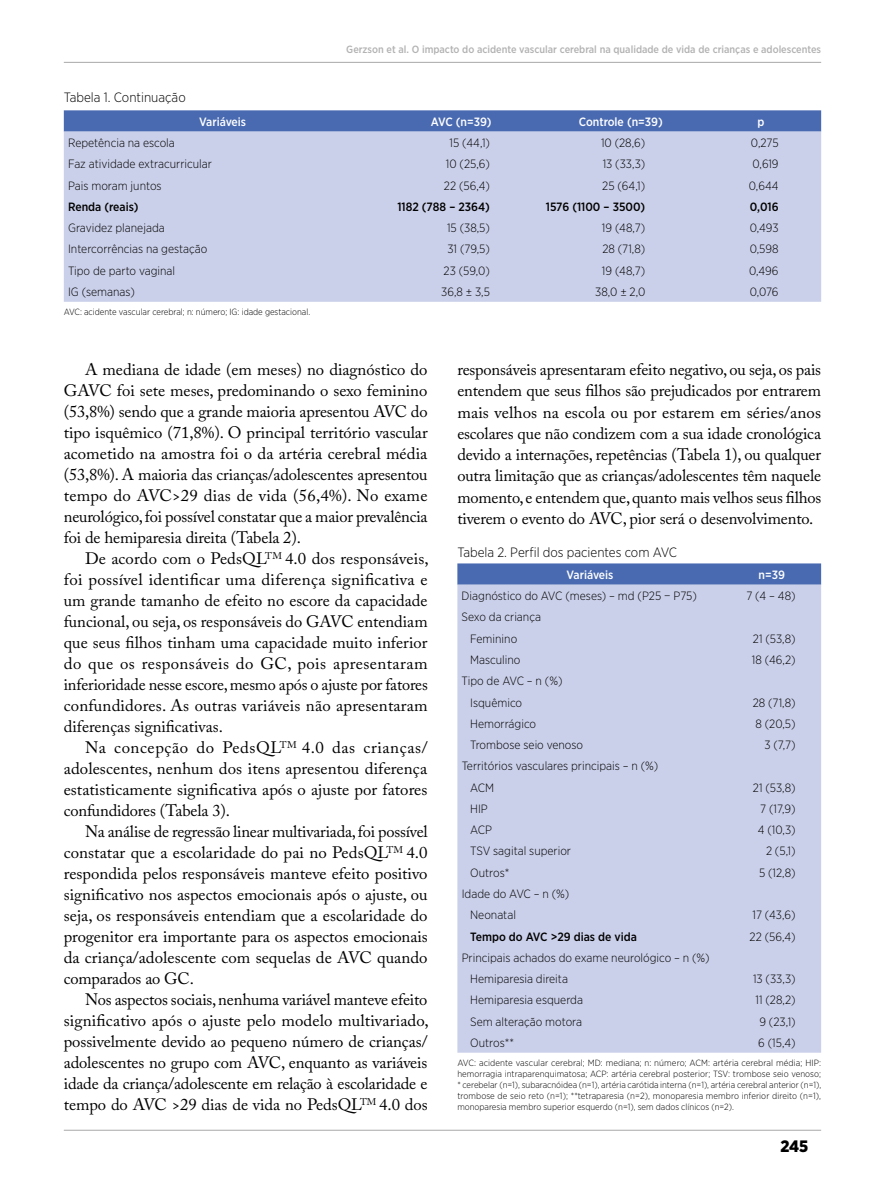
<style>
.page{position:relative;width:885px;height:1187px;background:#fff}
.page>*{position:absolute;margin:0;border:0;box-sizing:border-box;transform-origin:0 0}
.t1{font:16.5px/21px "Adobe Caslon Pro";letter-spacing:-.01em;color:#000;text-align:justify}
.t2{font:900 16.5px "Gotham Narrow";color:#000}
.t3{font:300 13.5px "Gotham Narrow";color:#000}
.t4{font:300 12px/21.3px "Gotham Narrow";color:#000}
.t5{font:500 12px "Gotham Narrow";color:#000}
.t6{font:500 12px "Gotham Narrow";color:#fff}
.t7{font:500 10.5px "Gotham Narrow";color:#b3b2b2}
.t8{font:300 9px/11.1px "Gotham Narrow";color:#000;text-align:justify}
</style>
<div class="page">
<hr style="left:64px;top:62px;width:757px;height:1px;background:#b3b2b2">
<hr style="left:64px;top:1129px;width:757px;height:1px;background:#b3b2b2">
<svg style="left:64px;top:110px;width:757px;height:22px;background:#506fb4"></svg>
<div style="left:64px;top:132px;width:757px;height:170px;background:#cbd0ea"></div>
<div style="left:457px;top:563px;width:364px;height:21px;background:#496ab1"></div>
<div style="left:457px;top:584px;width:364px;height:468px;background:#cbd0ea"></div>
<p class="t7" style="left:346px;top:42px;width:476px">Gerzson et al. O impacto do acidente vascular cerebral na qualidade de vida de crianças e adolescentes</p>
<p class="t3" style="left:64px;top:89px;width:123px">Tabela 1. Continuação</p>
<p class="t6" style="left:199px;top:114px;width:48px">Variáveis</p>
<p class="t6" style="left:431px;top:114px;width:62px">AVC (n=39)</p>
<p class="t6" style="left:578px;top:114px;width:85px">Controle (n=39)</p>
<p class="t6" style="left:757px;top:114px;width:8px">p</p>
<p class="t4" style="left:68px;top:132px;width:108px">Repetência na escola</p>
<p class="t4" style="left:449px;top:132px;width:42px">15 (44,1)</p>
<p class="t4" style="left:601px;top:132px;width:46px">10 (28,6)</p>
<p class="t4" style="left:750px;top:132px;width:29px">0,275</p>
<p class="t4" style="left:68px;top:153px;width:145px">Faz atividade extracurricular</p>
<p class="t4" style="left:446px;top:153px;width:46px">10 (25,6)</p>
<p class="t4" style="left:602px;top:153px;width:44px">13 (33,3)</p>
<p class="t4" style="left:752px;top:153px;width:28px">0,619</p>
<p class="t4" style="left:68px;top:174px;width:95px">Pais moram juntos</p>
<p class="t4" style="left:444px;top:174px;width:48px">22 (56,4)</p>
<p class="t4" style="left:602px;top:174px;width:45px">25 (64,1)</p>
<p class="t4" style="left:748px;top:174px;width:31px">0,644</p>
<p class="t5" style="left:68px;top:199px;width:72px">Renda (reais)</p>
<p class="t5" style="left:397px;top:199px;width:94px">1182 (788 – 2364)</p>
<p class="t5" style="left:546px;top:199px;width:101px">1576 (1100 – 3500)</p>
<p class="t5" style="left:749px;top:199px;width:30px">0,016</p>
<p class="t4" style="left:68px;top:217px;width:98px">Gravidez planejada</p>
<p class="t4" style="left:447px;top:217px;width:44px">15 (38,5)</p>
<p class="t4" style="left:602px;top:217px;width:45px">19 (48,7)</p>
<p class="t4" style="left:749px;top:217px;width:30px">0,493</p>
<p class="t4" style="left:68px;top:238px;width:141px">Intercorrências na gestação</p>
<p class="t4" style="left:447px;top:238px;width:44px">31 (79,5)</p>
<p class="t4" style="left:602px;top:238px;width:44px">28 (71,8)</p>
<p class="t4" style="left:749px;top:238px;width:30px">0,598</p>
<p class="t4" style="left:68px;top:259px;width:109px">Tipo de parto vaginal</p>
<p class="t4" style="left:443px;top:259px;width:48px">23 (59,0)</p>
<p class="t4" style="left:602px;top:259px;width:45px">19 (48,7)</p>
<p class="t4" style="left:749px;top:259px;width:31px">0,496</p>
<p class="t4" style="left:68px;top:281px;width:68px">IG (semanas)</p>
<p class="t4" style="left:441px;top:281px;width:50px">36,8 ± 3,5</p>
<p class="t4" style="left:595px;top:281px;width:52px">38,0 ± 2,0</p>
<p class="t4" style="left:749px;top:281px;width:30px">0,076</p>
<p class="t8" style="left:64px;top:306px;width:248px">AVC: acidente vascular cerebral; n: número; IG: idade gestacional.</p>
<p class="t1" style="left:64px;top:359px;width:365px;text-indent:21px">A mediana de idade (em meses) no diagnóstico do GAVC foi sete meses, predominando o sexo feminino (53,8%) sendo que a grande maioria apresentou AVC do tipo isquêmico (71,8%). O principal território vascular acometido na amostra foi o da artéria cerebral média (53,8%). A maioria das crianças/adolescentes apresentou tempo do AVC&gt;29 dias de vida (56,4%). No exame neurológico, foi possível constatar que a maior prevalência foi de hemiparesia direita (Tabela 2).</p>
<p class="t1" style="left:64px;top:548px;width:366px;text-indent:21px">De acordo com o PedsQL<sup>TM</sup> 4.0 dos responsáveis, foi possível identificar uma diferença significativa e um grande tamanho de efeito no escore da capacidade funcional, ou seja, os responsáveis do GAVC entendiam que seus filhos tinham uma capacidade muito inferior do que os responsáveis do GC, pois apresentaram inferioridade nesse escore, mesmo após o ajuste por fatores confundidores. As outras variáveis não apresentaram diferenças significativas.</p>
<p class="t1" style="left:64px;top:737px;width:365px;text-indent:21px">Na concepção do PedsQL<sup>TM</sup> 4.0 das crianças/ adolescentes, nenhum dos itens apresentou diferença estatisticamente significativa após o ajuste por fatores confundidores (Tabela 3).</p>
<p class="t1" style="left:64px;top:821px;width:365px;text-indent:21px">Na análise de regressão linear multivariada, foi possível constatar que a escolaridade do pai no PedsQL<sup>TM</sup> 4.0 respondida pelos responsáveis manteve efeito positivo significativo nos aspectos emocionais após o ajuste, ou seja, os responsáveis entendiam que a escolaridade do progenitor era importante para os aspectos emocionais da criança/adolescente com sequelas de AVC quando comparados ao GC.</p>
<p class="t1" style="left:64px;top:989px;width:366px;text-indent:21px">Nos aspectos sociais, nenhuma variável manteve efeito significativo após o ajuste pelo modelo multivariado, possivelmente devido ao pequeno número de crianças/ adolescentes no grupo com AVC, enquanto as variáveis idade da criança/adolescente em relação à escolaridade e tempo do AVC &gt;29 dias de vida no PedsQL<sup>TM</sup> 4.0 dos</p>
<p class="t1" style="left:457px;top:358px;width:365px">responsáveis apresentaram efeito negativo, ou seja, os pais entendem que seus filhos são prejudicados por entrarem mais velhos na escola ou por estarem em séries/anos escolares que não condizem com a sua idade cronológica devido a internações, repetências (Tabela 1), ou qualquer outra limitação que as crianças/adolescentes têm naquele momento, e entendem que, quanto mais velhos seus filhos tiverem o evento do AVC, pior será o desenvolvimento.</p>
<p class="t3" style="left:457px;top:544px;width:221px">Tabela 2. Perfil dos pacientes com AVC</p>
<p class="t6" style="left:566px;top:567px;width:48px">Variáveis</p>
<p class="t6" style="left:758px;top:567px;width:28px">n=39</p>
<p class="t4" style="left:461px;top:585px;width:237px">Diagnóstico do AVC (meses) – md (P25 − P75)</p>
<p class="t4" style="left:746px;top:585px;width:51px">7 (4 – 48)</p>
<p class="t4" style="left:470px;top:606px;width:72px;text-indent:-9px">Sexo da criança<br>Feminino</p>
<p class="t4" style="left:752px;top:627px;width:44px">21 (53,8)</p>
<p class="t4" style="left:470px;top:648px;width:52px">Masculino</p>
<p class="t4" style="left:751px;top:648px;width:45px">18 (46,2)</p>
<p class="t4" style="left:470px;top:670px;width:94px;text-indent:-9px">Tipo de AVC – n (%)<br>Isquêmico</p>
<p class="t4" style="left:752px;top:691px;width:44px">28 (71,8)</p>
<p class="t4" style="left:470px;top:712px;width:67px">Hemorrágico</p>
<p class="t4" style="left:755px;top:712px;width:42px">8 (20,5)</p>
<p class="t4" style="left:470px;top:734px;width:114px">Trombose seio venoso</p>
<p class="t4" style="left:764px;top:734px;width:33px">3 (7,7)</p>
<p class="t4" style="left:470px;top:755px;width:190px;text-indent:-9px">Territórios vasculares principais – n (%)<br>ACM</p>
<p class="t4" style="left:752px;top:776px;width:44px">21 (53,8)</p>
<p class="t4" style="left:470px;top:797px;width:19px">HIP</p>
<p class="t4" style="left:760px;top:797px;width:37px">7 (17,9)</p>
<p class="t4" style="left:470px;top:819px;width:23px">ACP</p>
<p class="t4" style="left:757px;top:819px;width:39px">4 (10,3)</p>
<p class="t4" style="left:470px;top:840px;width:102px">TSV sagital superior</p>
<p class="t4" style="left:765px;top:840px;width:31px">2 (5,1)</p>
<p class="t4" style="left:470px;top:861px;width:41px">Outros*</p>
<p class="t4" style="left:759px;top:861px;width:38px">5 (12,8)</p>
<p class="t4" style="left:470px;top:882px;width:101px;text-indent:-9px">Idade do AVC – n (%)<br>Neonatal</p>
<p class="t4" style="left:752px;top:904px;width:45px">17 (43,6)</p>
<p class="t5" style="left:470px;top:928px;width:168px">Tempo do AVC &gt;29 dias de vida</p>
<p class="t4" style="left:749px;top:925px;width:48px">22 (56,4)</p>
<p class="t4" style="left:470px;top:946px;width:241px;text-indent:-9px">Principais achados do exame neurológico – n (%)<br>Hemiparesia direita</p>
<p class="t4" style="left:753px;top:967px;width:44px">13 (33,3)</p>
<p class="t4" style="left:470px;top:989px;width:114px">Hemiparesia esquerda</p>
<p class="t4" style="left:755px;top:989px;width:42px">11 (28,2)</p>
<p class="t4" style="left:470px;top:1010px;width:113px">Sem alteração motora</p>
<p class="t4" style="left:759px;top:1010px;width:38px">9 (23,1)</p>
<p class="t4" style="left:470px;top:1031px;width:45px">Outros**</p>
<p class="t4" style="left:758px;top:1031px;width:39px">6 (15,4)</p>
<p class="t8" style="left:457px;top:1057px;width:365px">AVC: acidente vascular cerebral; MD: mediana; n: número; ACM: artéria cerebral média; HIP: hemorragia intraparenquimatosa; ACP: artéria cerebral posterior; TSV: trombose seio venoso; * cerebelar (n=1), subaracnóidea (n=1), artéria carótida interna (n=1), artéria cerebral anterior (n=1), trombose de seio reto (n=1); **tetraparesia (n=2), monoparesia membro inferior direito (n=1), monoparesia membro superior esquerdo (n=1), sem dados clínicos (n=2).</p>
<p class="t2" style="left:780px;top:1135px;width:29px">245</p>
</div>
